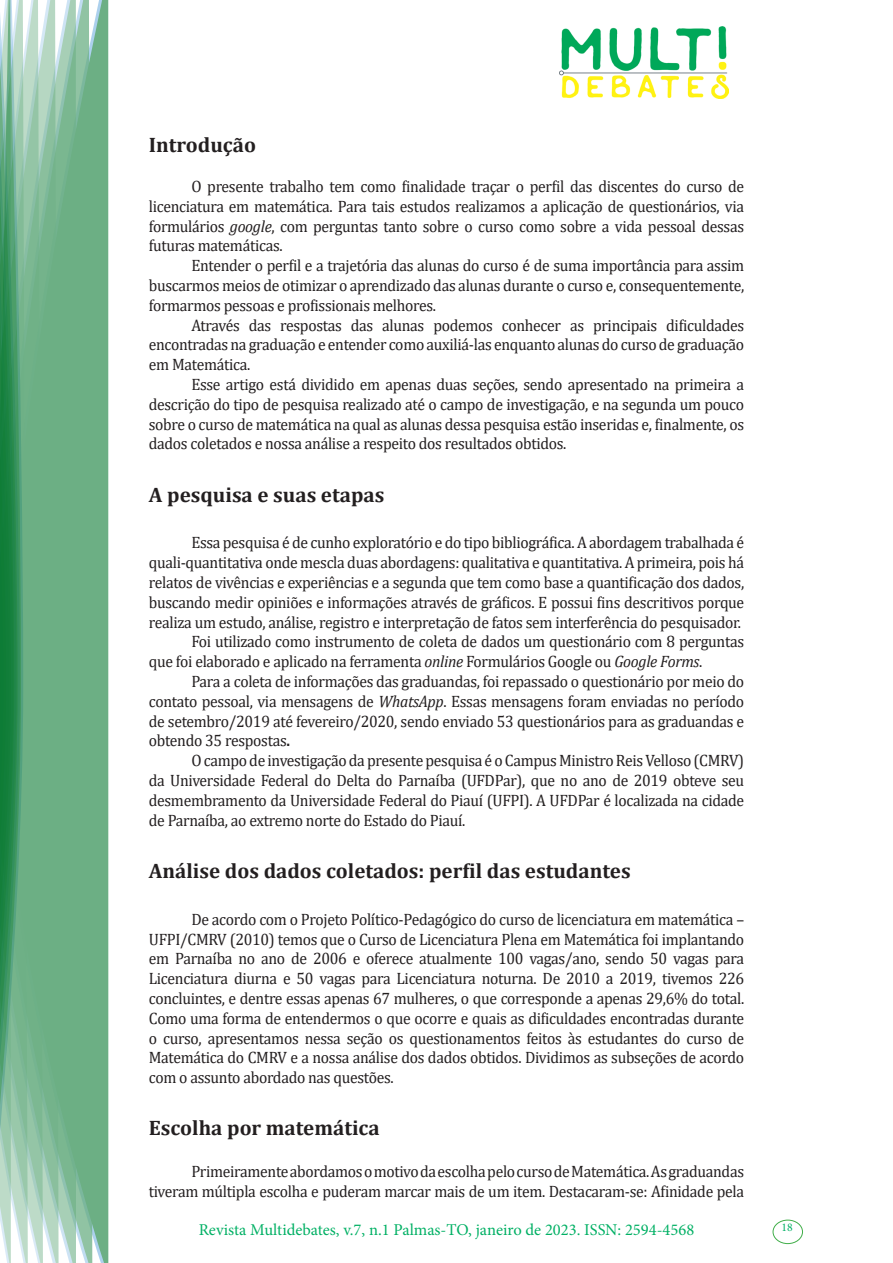
<style>
.page{position:relative;width:893px;height:1263px;background:#fff}
.page>*{position:absolute;margin:0;border:0;box-sizing:border-box;transform-origin:0 0}
.Titulo_2{font:700 21px "Cambria";color:#231f20}
.texto{font:16.5px/19.8px "Cambria";letter-spacing:-.02em;color:#231f20;text-align:justify;scale:.95 1}
.t1{font:16.5px "Minion Pro";color:#00b064}
.t2{font:11.7px "Minion Pro";color:#00b064}
.s1{font-style:italic}
.s2{font-weight:700}
</style>
<div class="page">
<img style="left:559px;top:26px;width:169px;height:72px">
<div style="left:95px;top:0;width:14px;height:1263px;background:#6caf84"></div>
<svg style="left:79px;top:0;width:16px;height:1263px;background:#71b289"></svg>
<svg style="left:62px;top:0;width:17px;height:1263px;background:#75b48c"></svg>
<svg style="left:45px;top:0;width:17px;height:1263px;background:#7cb792"></svg>
<svg style="left:30px;top:0;width:15px;height:1263px;background:#80ba96"></svg>
<svg style="left:0;top:0;width:30px;height:1263px;background:#61a97f"></svg>
<div style="left:772px;top:1219px;width:31px;height:25px;border:1px solid #40ae49;border-radius:50%"></div>
<p class="Titulo_2" style="left:149px;top:130px;width:109px">Introdução</p>
<p class="texto" style="left:149px;top:176px;width:628px;text-indent:43px">O presente trabalho tem como finalidade traçar o perfil das discentes do curso de licenciatura em matemática. Para tais estudos realizamos a aplicação de questionários, via formulários <span class="s1">google</span>, com perguntas tanto sobre o curso como sobre a vida pessoal dessas futuras matemáticas.</p>
<p class="texto" style="left:149px;top:256px;width:628px;text-indent:43px">Entender o perfil e a trajetória das alunas do curso é de suma importância para assim buscarmos meios de otimizar o aprendizado das alunas durante o curso e, consequentemente, formarmos pessoas e profissionais melhores.</p>
<p class="texto" style="left:149px;top:315px;width:628px;text-indent:43px">Através das respostas das alunas podemos conhecer as principais dificuldades encontradas na graduação e entender como auxiliá-las enquanto alunas do curso de graduação em Matemática.</p>
<p class="texto" style="left:149px;top:374px;width:628px;text-indent:43px">Esse artigo está dividido em apenas duas seções, sendo apresentado na primeira a descrição do tipo de pesquisa realizado até o campo de investigação, e na segunda um pouco sobre o curso de matemática na qual as alunas dessa pesquisa estão inseridas e, finalmente, os dados coletados e nossa análise a respeito dos resultados obtidos.</p>
<p class="Titulo_2" style="left:149px;top:480px;width:237px">A pesquisa e suas etapas</p>
<p class="texto" style="left:149px;top:533px;width:628px;text-indent:43px">Essa pesquisa é de cunho exploratório e do tipo bibliográfica. A abordagem trabalhada é quali-quantitativa onde mescla duas abordagens: qualitativa e quantitativa. A primeira, pois há relatos de vivências e experiências e a segunda que tem como base a quantificação dos dados, buscando medir opiniões e informações através de gráficos. E possui fins descritivos porque realiza um estudo, análise, registro e interpretação de fatos sem interferência do pesquisador.</p>
<p class="texto" style="left:149px;top:632px;width:628px;text-indent:43px">Foi utilizado como instrumento de coleta de dados um questionário com 8 perguntas que foi elaborado e aplicado na ferramenta <span class="s1">online</span> Formulários Google ou <span class="s1">Google Forms</span>.</p>
<p class="texto" style="left:149px;top:671px;width:628px;text-indent:43px">Para a coleta de informações das graduandas, foi repassado o questionário por meio do contato pessoal, via mensagens de <span class="s1">WhatsApp</span>. Essas mensagens foram enviadas no período de setembro/2019 até fevereiro/2020, sendo enviado 53 questionários para as graduandas e obtendo 35 respostas<span class="s2">.</span></p>
<p class="texto" style="left:149px;top:751px;width:628px;text-indent:43px">O campo de investigação da presente pesquisa é o Campus Ministro Reis Velloso (CMRV) da Universidade Federal do Delta do Parnaíba (UFDPar), que no ano de 2019 obteve seu desmembramento da Universidade Federal do Piauí (UFPI). A UFDPar é localizada na cidade de Parnaíba, ao extremo norte do Estado do Piauí.</p>
<p class="Titulo_2" style="left:149px;top:856px;width:483px">Análise dos dados coletados: perfil das estudantes</p>
<p class="texto" style="left:149px;top:909px;width:628px;text-indent:43px">De acordo com o Projeto Político-Pedagógico do curso de licenciatura em matemática – UFPI/CMRV (2010) temos que o Curso de Licenciatura Plena em Matemática foi implantando em Parnaíba no ano de 2006 e oferece atualmente 100 vagas/ano, sendo 50 vagas para Licenciatura diurna e 50 vagas para Licenciatura noturna. De 2010 a 2019, tivemos 226 concluintes, e dentre essas apenas 67 mulheres, o que corresponde a apenas 29,6% do total.<br>Como uma forma de entendermos o que ocorre e quais as dificuldades encontradas durante o curso, apresentamos nessa seção os questionamentos feitos às estudantes do curso de Matemática do CMRV e a nossa análise dos dados obtidos. Dividimos as subseções de acordo com o assunto abordado nas questões.</p>
<p class="Titulo_2" style="left:149px;top:1113px;width:232px">Escolha por matemática</p>
<p class="texto" style="left:149px;top:1161px;width:628px;text-align:right">Primeiramente abordamos o motivo da escolha pelo curso de Matemática. As graduandas tiveram múltipla escolha e puderam marcar mais de um item. Destacaram-se: Afinidade pela</p>
<p class="t1" style="left:199px;top:1218px;width:497px">Revista Multidebates, v.7, n.1 Palmas-TO, janeiro de 2023. ISSN: 2594-4568</p>
<p class="t2" style="left:781px;top:1219px;width:13px">18</p>
</div>
